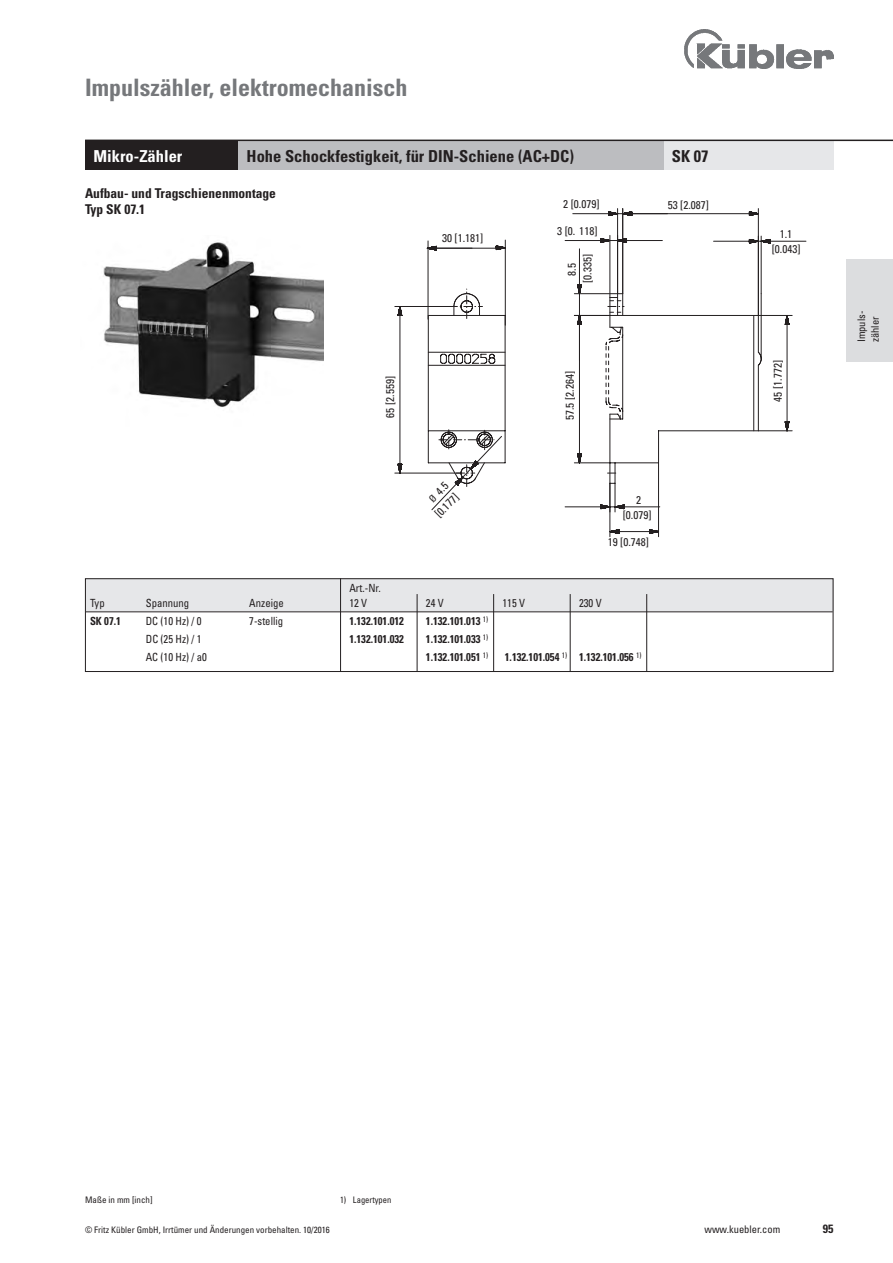
<style>
.page{position:relative;width:893px;height:1263px;background:#fff}
.page>*{position:absolute;margin:0;border:0;box-sizing:border-box;transform-origin:0 0}
.t1{font:700 condensed 24px "Univers";color:#76787b}
.Head_weiß{font:700 condensed 16.5px "Univers";color:#231f20}
.Head_weiß-2{font:700 condensed 16.5px "Univers";color:#fff}
.Bestellschlüssel{font:700 condensed 13.5px "Univers";color:#231f20}
.t2{font:700 condensed 12px "Univers";color:#231f20}
.Bestellschlüssel-2{font:condensed 11.25px/15px "Univers";color:#231f20;text-align:center}
.Bestellschlüssel-3{font:700 condensed 11.25px "Univers";color:#231f20;scale:.95 1}
.Bestellschlüssel-4{font:condensed 11.25px "Univers";color:#231f20;scale:.95 1}
.t3{font:condensed 10.5px/13.5px "Univers";color:#231f20}
.Fußnote{font:condensed 9px "Univers";color:#231f20}
.Fußnote-2{font:condensed 9px "Univers";color:#231f20;scale:.95 1}
.s1{font-size:9.75px}
</style>
<div class="page">
<img style="left:685px;top:30px;width:148px;height:38px">
<img style="left:103px;top:242px;width:220px;height:165px">
<svg style="left:565px;top:208px;width:227px;height:329px"></svg>
<svg style="left:394px;top:240px;width:112px;height:270px"></svg>
<div style="left:846px;top:259px;width:47px;height:102px;background:#dcdddf"></div>
<div style="left:85px;top:140px;width:153px;height:30px;background:#231f20"></div>
<div style="left:663px;top:140px;width:170px;height:30px;background:#e6e7e9"></div>
<div style="left:238px;top:140px;width:425px;height:30px;background:#bcbdc0"></div>
<div style="left:85px;top:578px;width:748px;height:33px;background:#e6e7e9"></div>
<hr style="left:86px;top:612px;width:747px;height:1px;background:#231f20">
<div style="left:85px;top:578px;width:748px;height:94px;border:1px solid #231f20"></div>
<hr style="left:340px;top:578px;width:1px;height:94px;background:#231f20">
<hr style="left:417px;top:594px;width:1px;height:77px;background:#231f20">
<hr style="left:493px;top:594px;width:1px;height:77px;background:#231f20">
<hr style="left:570px;top:594px;width:1px;height:77px;background:#231f20">
<hr style="left:646px;top:594px;width:1px;height:77px;background:#231f20">
<hr style="left:85px;top:140px;width:808px;height:1px;background:#231f20">
<p class="t1" style="left:85px;top:72px;width:324px">Impulszähler, elektromechanisch</p>
<p class="Head_weiß-2" style="left:94px;top:146px;width:90px">Mikro-Zähler</p>
<p class="Head_weiß" style="left:247px;top:146px;width:329px">Hohe Schockfestigkeit, für DIN-Schiene (AC+DC)</p>
<p class="Head_weiß" style="left:672px;top:146px;width:38px">SK 07</p>
<p class="Bestellschlüssel" style="left:85px;top:185px;width:192px">Aufbau- und Tragschienenmontage</p>
<p class="Bestellschlüssel" style="left:85px;top:201px;width:62px">Typ SK 07.1</p>
<p class="Bestellschlüssel-2" style="left:442px;top:231px;width:43px">30 [1.181]</p>
<p class="Bestellschlüssel-2" style="left:563px;top:197px;width:38px">2 [0.079]</p>
<p class="Bestellschlüssel-2" style="left:557px;top:224px;width:42px">3 [0. 118]</p>
<p class="Bestellschlüssel-2" style="left:564px;top:283px;width:30px;line-height:15.5px;rotate:-90deg">8.5 [0.335]</p>
<p class="Bestellschlüssel-2" style="left:668px;top:197px;width:43px">53 [2.087]</p>
<p class="Bestellschlüssel-2" style="left:772px;top:226px;width:30px">1.1 [0.043]</p>
<p class="Bestellschlüssel-2" style="left:382px;top:417px;width:43px;rotate:-90deg">65 [2.559]</p>
<p class="Bestellschlüssel-2" style="left:562px;top:420px;width:50px;rotate:-90deg">57.5 [2.264]</p>
<p class="Bestellschlüssel-2" style="left:770px;top:401px;width:43px;rotate:-90deg">45 [1.772]</p>
<p class="Bestellschlüssel-4" style="left:349px;top:581px;width:34px">Art.-Nr.</p>
<p class="Bestellschlüssel-2" style="left:425px;top:495px;width:24px;rotate:-45deg"><span class="s1">Ø</span> 4.5</p>
<p class="Bestellschlüssel-2" style="left:431px;top:510px;width:30px;rotate:-45deg">[0.177]</p>
<p class="Bestellschlüssel-2" style="left:623px;top:492px;width:30px">2 [0.079]</p>
<p class="Bestellschlüssel-2" style="left:608px;top:534px;width:43px">19 [0.748]</p>
<p class="Bestellschlüssel-4" style="left:90px;top:596px;width:17px">Typ</p>
<p class="Bestellschlüssel-4" style="left:146px;top:596px;width:47px">Spannung</p>
<p class="Bestellschlüssel-4" style="left:249px;top:596px;width:38px">Anzeige</p>
<p class="Bestellschlüssel-4" style="left:349px;top:596px;width:20px">12 V</p>
<p class="Bestellschlüssel-4" style="left:426px;top:596px;width:20px">24 V</p>
<p class="Bestellschlüssel-4" style="left:502px;top:596px;width:25px">115 V</p>
<p class="Bestellschlüssel-4" style="left:579px;top:596px;width:25px">230 V</p>
<p class="Bestellschlüssel-3" style="left:90px;top:614px;width:34px">SK 07.1</p>
<p class="Bestellschlüssel-4" style="left:146px;top:614px;width:60px">DC (10 Hz) / 0</p>
<p class="Bestellschlüssel-4" style="left:249px;top:614px;width:37px">7-stellig</p>
<p class="Bestellschlüssel-3" style="left:349px;top:614px;width:59px">1.132.101.012</p>
<p class="Bestellschlüssel-3" style="left:426px;top:614px;width:67px">1.132.101.013 <sup>1)</sup></p>
<p class="Bestellschlüssel-4" style="left:146px;top:632px;width:60px">DC (25 Hz) / 1</p>
<p class="Bestellschlüssel-3" style="left:349px;top:632px;width:59px">1.132.101.032</p>
<p class="Bestellschlüssel-3" style="left:426px;top:632px;width:67px">1.132.101.033 <sup>1)</sup></p>
<p class="Bestellschlüssel-4" style="left:146px;top:650px;width:66px">AC (10 Hz) / a0</p>
<p class="Bestellschlüssel-3" style="left:426px;top:650px;width:67px">1.132.101.051 <sup>1)</sup></p>
<p class="Bestellschlüssel-3" style="left:505px;top:650px;width:145px">1.132.101.054 <sup>1)</sup> 1.132.101.056 <sup>1)</sup></p>
<p class="t3" style="left:855px;top:342px;width:33px;rotate:-90deg">Impuls&shy;zähler</p>
<p class="Fußnote" style="left:85px;top:1194px;width:69px">Maße in mm [inch]</p>
<p class="Fußnote-2" style="left:340px;top:1194px;width:55px">1) Lagertypen</p>
<p class="Fußnote" style="left:85px;top:1224px;width:246px">© Fritz Kübler GmbH, Irrtümer und Änderungen vorbehalten. 10/2016</p>
<p class="t3" style="left:704px;top:1222px;width:77px">www.kuebler.com</p>
<p class="t2" style="left:823px;top:1221px;width:12px">95</p>
</div>
